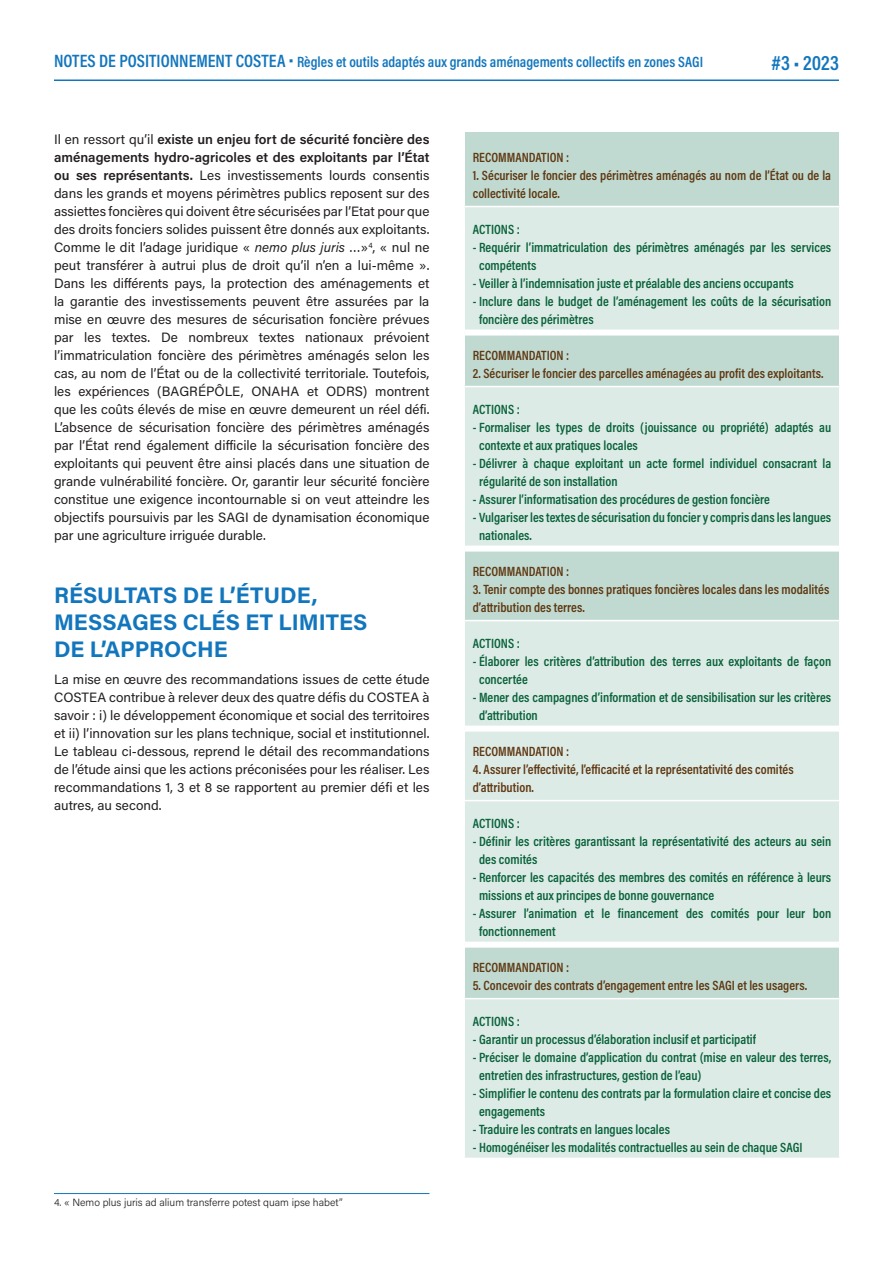
<style>
.page{position:relative;width:893px;height:1263px;background:#fff}
.page>*{position:absolute;margin:0;border:0;box-sizing:border-box;transform-origin:0 0}
.t1{font:700 22.5px/27px "Acumin Pro";color:#1276bd}
.t2{font:600 21px "Acumin Pro Cond";color:#1276bd}
.t3{font:600 15px "Acumin Pro Cond";color:#1276bd}
.t4{font:13.5px/18px "Acumin Pro";color:#231f20;text-align:justify}
.t5{font:600 13.5px/18px "Acumin Pro Cond";color:#09623b}
.t6{font:600 13.5px/18px "Acumin Pro Cond";color:#5f3812}
.t7{font:300 10.5px "Acumin Pro";color:#231f20}
.s1{font-size:18px}
.s2{font-weight:600}
.s3{font-style:italic}
</style>
<div class="page">
<hr style="left:54px;top:1193px;width:375px;height:1px;background:#1276bd">
<div style="left:465px;top:132px;width:374px;height:74px;background:#c0dad1"></div>
<svg style="left:465px;top:207px;width:374px;height:951px;fill:#ddebe6"></svg>
<hr style="left:463px;top:386px;width:377px;height:1px;background:#fff">
<hr style="left:463px;top:620px;width:377px;height:1px;background:#fff">
<hr style="left:463px;top:800px;width:377px;height:1px;background:#fff">
<hr style="left:463px;top:998px;width:377px;height:1px;background:#fff">
<div style="left:465px;top:942px;width:374px;height:6px;background:#fff"></div>
<div style="left:465px;top:726px;width:374px;height:6px;background:#fff"></div>
<div style="left:465px;top:546px;width:374px;height:6px;background:#fff"></div>
<div style="left:465px;top:330px;width:374px;height:6px;background:#fff"></div>
<hr style="left:54px;top:80px;width:785px;height:1px;background:#1276bd">
<p class="t3" style="left:54px;top:52px;width:651px"><span class="s1">NOTES DE POSITIONNEMENT COSTEA •</span> Règles et outils adaptés aux grands aménagements collectifs en zones SAGI</p>
<h2 class="t2" style="left:771px;top:49px;width:69px">#3 • 2023</h2>
<p class="t4" style="left:54px;top:130px;width:377px">Il en ressort qu’il <span class="s2">existe un enjeu fort de sécurité foncière des aménagements hydro-agricoles et des exploitants par l’État ou ses représentants.</span> Les investissements lourds consentis dans les grands et moyens périmètres publics reposent sur des assiettes foncières qui doivent être sécurisées par l’Etat pour que des droits fonciers solides puissent être donnés aux exploitants.<br>Comme le dit l’adage juridique « <span class="s3">nemo plus juris</span> …»<sup>4</sup>, « nul ne peut transférer à autrui plus de droit qu’il n’en a lui-même ».<br>Dans les différents pays, la protection des aménagements et la garantie des investissements peuvent être assurées par la mise en œuvre des mesures de sécurisation foncière prévues par les textes. De nombreux textes nationaux prévoient l’immatriculation foncière des périmètres aménagés selon les cas, au nom de l’État ou de la collectivité territoriale. Toutefois, les expériences (BAGRÉPÔLE, ONAHA et ODRS) montrent que les coûts élevés de mise en œuvre demeurent un réel défi.<br>L’absence de sécurisation foncière des périmètres aménagés par l’État rend également difficile la sécurisation foncière des exploitants qui peuvent être ainsi placés dans une situation de grande vulnérabilité foncière. Or, garantir leur sécurité foncière constitue une exigence incontournable si on veut atteindre les objectifs poursuivis par les SAGI de dynamisation économique par une agriculture irriguée durable.</p>
<h1 class="t1" style="left:54px;top:581px;width:315px">RÉSULTATS DE L’ÉTUDE,<br>MESSAGES CLÉS ET LIMITES<br>DE L’APPROCHE</h1>
<p class="t4" style="left:54px;top:670px;width:377px">La mise en œuvre des recommandations issues de cette étude COSTEA contribue à relever deux des quatre défis du COSTEA à savoir : i) le développement économique et social des territoires et ii) l’innovation sur les plans technique, social et institutionnel.<br>Le tableau ci-dessous, reprend le détail des recommandations de l’étude ainsi que les actions préconisées pour les réaliser. Les recommandations 1, 3 et 8 se rapportent au premier défi et les autres, au second.</p>
<p class="t7" style="left:54px;top:1195px;width:290px">4. « Nemo plus juris ad alium transferre potest quam ipse habet”</p>
<p class="t6" style="left:473px;top:148px;width:98px">RECOMMANDATION :</p>
<p class="t6" style="left:473px;top:166px;width:360px">1. Sécuriser le foncier des périmètres aménagés au nom de l’État ou de la collectivité locale.</p>
<p class="t5" style="left:473px;top:220px;width:49px">ACTIONS :</p>
<p class="t5" style="left:479px;top:238px;width:354px;text-indent:-6px">- Requérir l’immatriculation des périmètres aménagés par les services compétents</p>
<p class="t5" style="left:473px;top:274px;width:323px">- Veiller à l’indemnisation juste et préalable des anciens occupants</p>
<p class="t5" style="left:479px;top:292px;width:354px;text-indent:-6px">- Inclure dans le budget de l’aménagement les coûts de la sécurisation foncière des périmètres</p>
<p class="t6" style="left:473px;top:346px;width:98px">RECOMMANDATION :</p>
<p class="t6" style="left:473px;top:364px;width:352px">2. Sécuriser le foncier des parcelles aménagées au profit des exploitants.</p>
<p class="t5" style="left:473px;top:400px;width:49px">ACTIONS :</p>
<p class="t5" style="left:479px;top:418px;width:354px;text-indent:-6px">- Formaliser les types de droits (jouissance ou propriété) adaptés au contexte et aux pratiques locales</p>
<p class="t5" style="left:479px;top:454px;width:354px;text-indent:-6px">- Délivrer à chaque exploitant un acte formel individuel consacrant la régularité de son installation</p>
<p class="t5" style="left:473px;top:490px;width:299px">- Assurer l’informatisation des procédures de gestion foncière</p>
<p class="t5" style="left:479px;top:508px;width:354px;text-indent:-6px">- Vulgariser les textes de sécurisation du foncier y compris dans les langues nationales.</p>
<p class="t6" style="left:473px;top:562px;width:98px">RECOMMANDATION :</p>
<p class="t6" style="left:473px;top:580px;width:358px">3. Tenir compte des bonnes pratiques foncières locales dans les modalités d’attribution des terres.</p>
<p class="t5" style="left:473px;top:634px;width:49px">ACTIONS :</p>
<p class="t5" style="left:479px;top:652px;width:354px;text-indent:-6px">- Élaborer les critères d’attribution des terres aux exploitants de façon concertée</p>
<p class="t5" style="left:479px;top:688px;width:354px;text-indent:-6px">- Mener des campagnes d’information et de sensibilisation sur les critères d’attribution</p>
<p class="t6" style="left:473px;top:742px;width:98px">RECOMMANDATION :</p>
<p class="t6" style="left:473px;top:760px;width:322px">4. Assurer l’effectivité, l’efficacité et la représentativité des comités d’attribution.</p>
<p class="t5" style="left:473px;top:814px;width:49px">ACTIONS :</p>
<p class="t5" style="left:479px;top:832px;width:354px;text-indent:-6px">- Définir les critères garantissant la représentativité des acteurs au sein des comités</p>
<p class="t5" style="left:479px;top:868px;width:354px;text-indent:-6px">- Renforcer les capacités des membres des comités en référence à leurs missions et aux principes de bonne gouvernance</p>
<p class="t5" style="left:479px;top:904px;width:354px;text-indent:-6px">- Assurer l’animation et le financement des comités pour leur bon fonctionnement</p>
<p class="t6" style="left:473px;top:958px;width:98px">RECOMMANDATION :</p>
<p class="t6" style="left:473px;top:976px;width:336px">5. Concevoir des contrats d’engagement entre les SAGI et les usagers.</p>
<p class="t5" style="left:473px;top:1012px;width:49px">ACTIONS :</p>
<p class="t5" style="left:473px;top:1030px;width:285px">- Garantir un processus d’élaboration inclusif et participatif</p>
<p class="t5" style="left:479px;top:1048px;width:354px;text-indent:-6px">- Préciser le domaine d’application du contrat (mise en valeur des terres, entretien des infrastructures, gestion de l’eau)</p>
<p class="t5" style="left:479px;top:1084px;width:354px;text-indent:-6px">- Simplifier le contenu des contrats par la formulation claire et concise des engagements</p>
<p class="t5" style="left:473px;top:1120px;width:199px">- Traduire les contrats en langues locales</p>
<p class="t5" style="left:473px;top:1138px;width:331px">- Homogénéiser les modalités contractuelles au sein de chaque SAGI</p>
</div>
